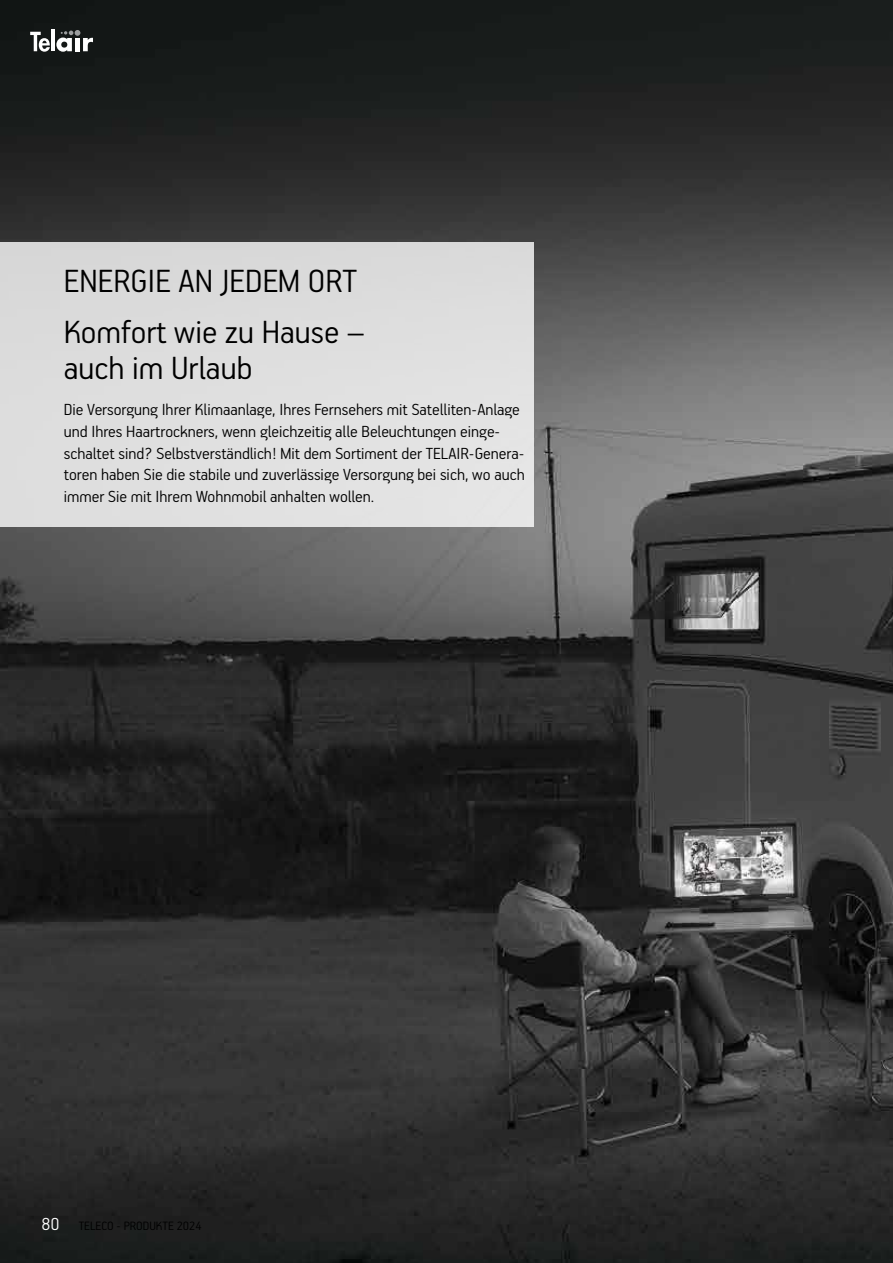
<style>
.page{position:relative;width:893px;height:1263px;background:#fff}
.page>*{position:absolute;margin:0;border:0;box-sizing:border-box;transform-origin:0 0}
.t1{font:300 36px/36px "PF Handbook Pro";color:#000}
.t2{font:300 19.5px "PF Handbook Pro";color:#fff}
.t3{font:300 18px/21.6px "PF Handbook Pro";color:#000}
.t4{font:300 13.5px "PF Handbook Pro";color:#000}
</style>
<div class="page">
<img style="left:0;top:0;width:893px;height:1263px">
<div style="left:0;top:242px;width:534px;height:284px;background:#dedede"></div>
<hr style="left:51px;top:29px;width:4px;height:22px;background:#fff">
<svg style="left:30px;top:32px;width:20px;height:20px"></svg>
<svg style="left:56px;top:30px;width:37px;height:22px"></svg>
<h1 class="t1" style="left:64px;top:261px;width:295px">ENERGIE AN JEDEM ORT</h1>
<h1 class="t1" style="left:64px;top:312px;width:302px">Komfort wie zu Hause – auch im Urlaub</h1>
<p class="t3" style="left:64px;top:398px;width:462px">Die Versorgung Ihrer Klimaanlage, Ihres Fernsehers mit Satelliten-Anlage und Ihres Haartrockners, wenn gleichzeitig alle Beleuchtungen einge&shy;schaltet sind? Selbstverständlich! Mit dem Sortiment der TELAIR-Genera&shy;toren haben Sie die stabile und zuverlässige Versorgung bei sich, wo auch immer Sie mit Ihrem Wohnmobil anhalten wollen.</p>
<p class="t2" style="left:42px;top:1212px;width:19px">80</p>
<p class="t4" style="left:79px;top:1217px;width:124px">TELECO - PRODUKTE 2024</p>
</div>
